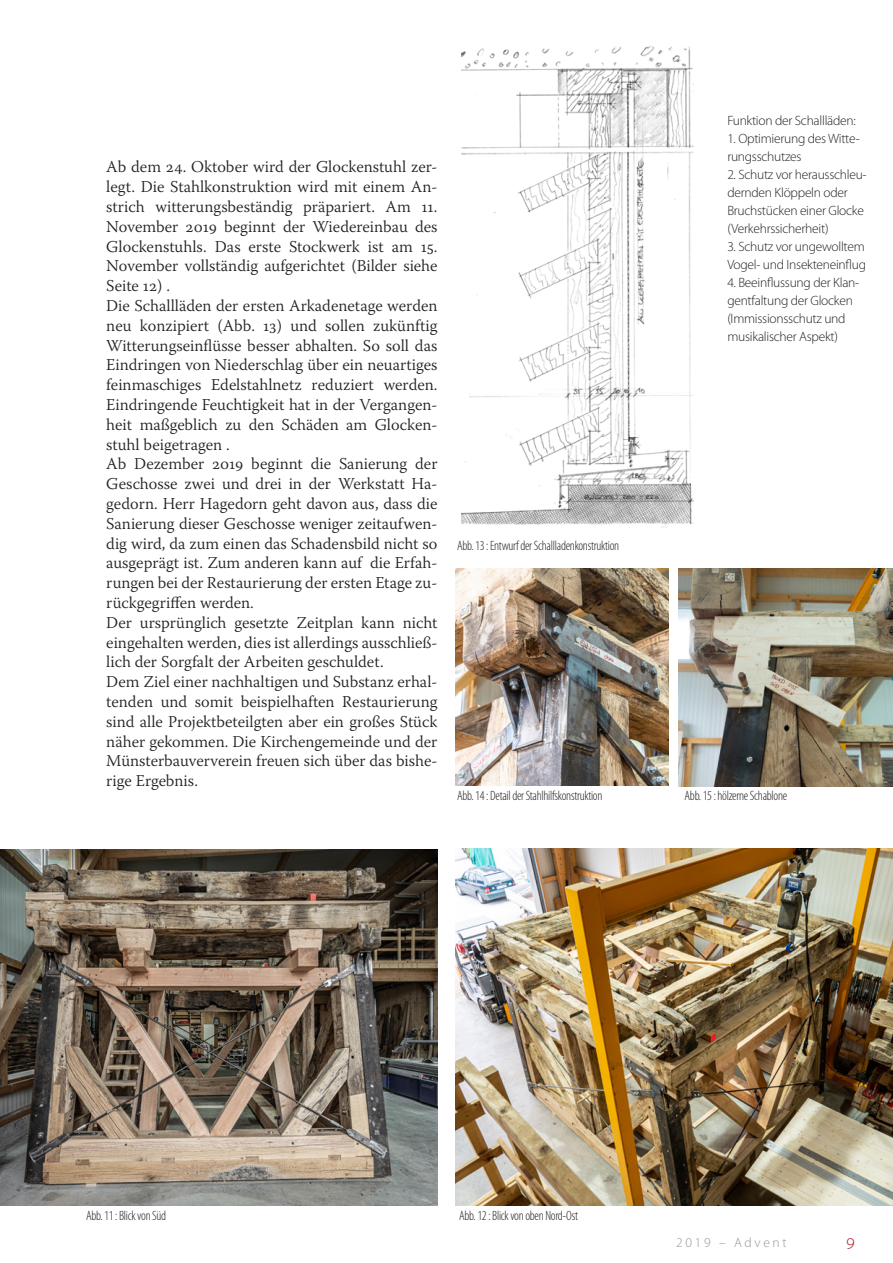
<style>
.page{position:relative;width:893px;height:1263px;background:#fff}
.page>*{position:absolute;margin:0;border:0;box-sizing:border-box;transform-origin:0 0}
.t1{font:300 18px "Myriad Pro";color:#af1e22}
.t2{font:300 16.5px/19.8px "Warnock Pro";color:#231f20}
.t3{font:300 13.5px/18px "Myriad Pro";letter-spacing:-.02em;color:#231f20}
.t4{font:300 condensed 13.5px "Myriad Pro";letter-spacing:-.02em;color:#231f20}
.t5{font:300 13.5px "Myriad Pro";letter-spacing:.2em;color:#939598}
</style>
<div class="page">
<img style="left:678px;top:568px;width:215px;height:218px">
<img style="left:0;top:849px;width:437px;height:356px">
<img style="left:455px;top:568px;width:214px;height:218px">
<img style="left:455px;top:849px;width:438px;height:356px">
<img style="left:461px;top:46px;width:232px;height:482px">
<p class="t2" style="left:106px;top:157px;width:333px">Ab dem 24. Oktober wird der Glockenstuhl zer&shy;legt. Die Stahlkonstruktion wird mit einem An&shy;strich witterungsbeständig präpariert. Am 11.<br>November 2019 beginnt der Wiedereinbau des Glockenstuhls. Das erste Stockwerk ist am 15.<br>November vollständig aufgerichtet (Bilder siehe Seite 12) .<br>Die Schallläden der ersten Arkadenetage werden neu konzipiert (Abb. 13) und sollen zukünftig Witterungseinflüsse besser abhalten. So soll das Eindringen von Niederschlag über ein neuartiges feinmaschiges Edelstahlnetz reduziert werden.<br>Eindringende Feuchtigkeit hat in der Vergangen&shy;heit maßgeblich zu den Schäden am Glocken&shy;stuhl beigetragen .<br>Ab Dezember 2019 beginnt die Sanierung der Geschosse zwei und drei in der Werkstatt Ha&shy;gedorn. Herr Hagedorn geht davon aus, dass die Sanierung dieser Geschosse weniger zeitaufwen&shy;dig wird, da zum einen das Schadensbild nicht so ausgeprägt ist. Zum anderen kann auf die Erfah&shy;rungen bei der Restaurierung der ersten Etage zu&shy;rückgegriffen werden.<br>Der ursprünglich gesetzte Zeitplan kann nicht eingehalten werden, dies ist allerdings ausschließ&shy;lich der Sorgfalt der Arbeiten geschuldet.<br>Dem Ziel einer nachhaltigen und Substanz erhal&shy;tenden und somit beispielhaften Restaurierung sind alle Projektbeteilgten aber ein großes Stück näher gekommen. Die Kirchengemeinde und der Münsterbauververein freuen sich über das bishe&shy;rige Ergebnis.</p>
<p class="t4" style="left:457px;top:539px;width:164px">Abb. 13 : Entwurf der Schallladenkonstruktion</p>
<p class="t4" style="left:457px;top:788px;width:147px">Abb. 14 : Detail der Stahlhilfskonstruktion</p>
<p class="t3" style="left:727px;top:112px;width:130px">Funktion der Schallläden:</p>
<p class="t3" style="left:727px;top:130px;width:134px">1. Optimierung des Witte&shy;rungsschutzes</p>
<p class="t3" style="left:727px;top:166px;width:141px">2. Schutz vor herausschleu&shy;dernden Klöppeln oder<br>Bruchstücken einer Glocke (Verkehrssicherheit)</p>
<p class="t3" style="left:727px;top:238px;width:140px">3. Schutz vor ungewolltem<br>Vogel- und Insekteneinflug</p>
<p class="t3" style="left:727px;top:274px;width:133px">4. Beeinflussung der Klan&shy;gentfaltung der Glocken (Immissionsschutz und musikalischer Aspekt)</p>
<p class="t4" style="left:685px;top:788px;width:104px">Abb. 15 : hölzerne Schablone</p>
<p class="t4" style="left:86px;top:1208px;width:82px">Abb. 11 : Blick von Süd</p>
<p class="t4" style="left:459px;top:1208px;width:120px">Abb. 12 : Blick von oben Nord-Ost</p>
<p class="t5" style="left:676px;top:1235px;width:112px">2019 – Advent</p>
<p class="t1" style="left:846px;top:1231px;width:11px">9</p>
</div>
